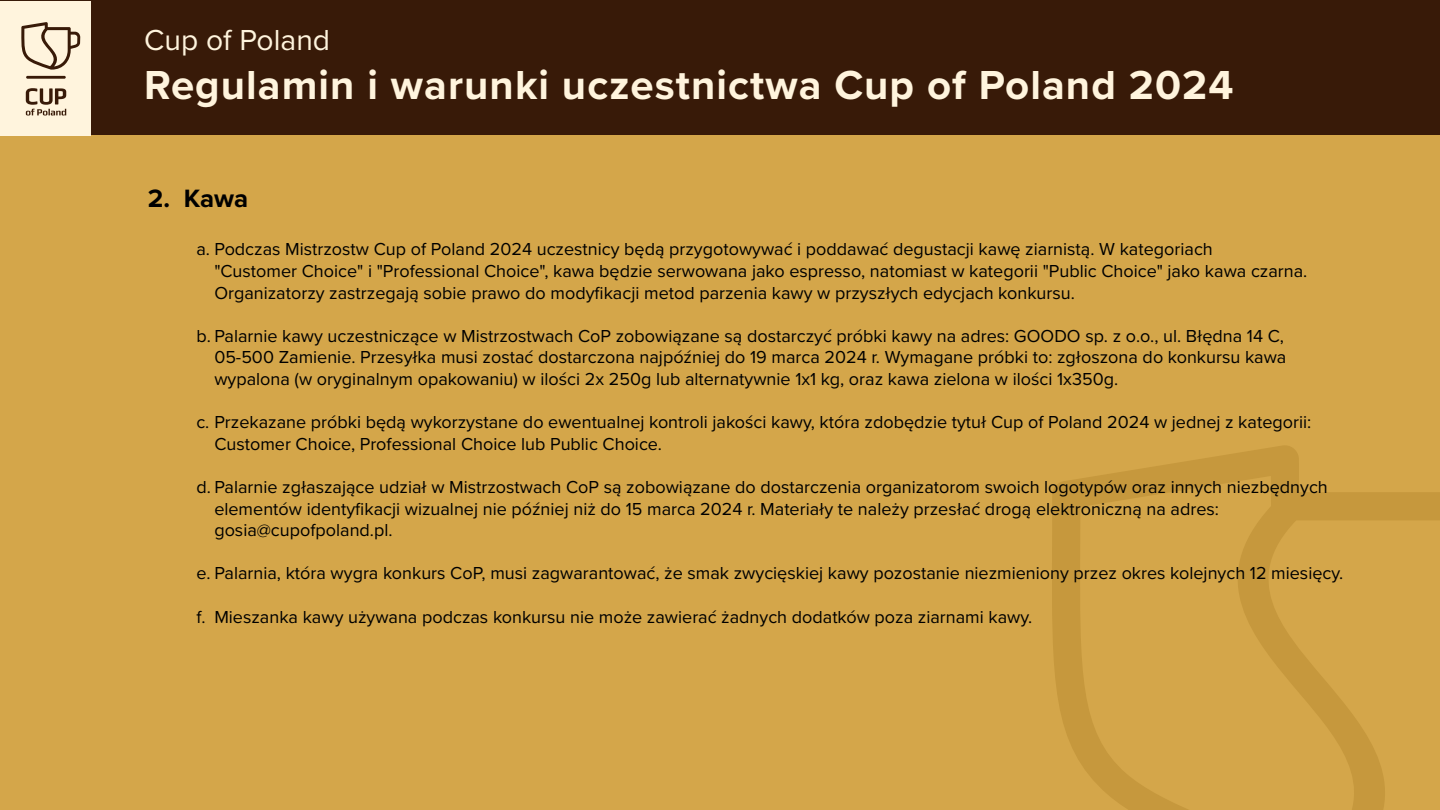
<style>
.page{position:relative;width:1440px;height:810px;background:#d4a64a}
.page>*{position:absolute;margin:0;border:0;box-sizing:border-box;transform-origin:0 0}
.t1{font:700 42px "Proxima Nova";letter-spacing:.025em;color:#fff4dd}
.t2{font:30px "Proxima Nova";color:#fff4dd}
.t3{font:700 26px "Proxima Nova";color:#000}
.t4{font:18px/21.6px "Proxima Nova";color:#000}
</style>
<div class="page">
<div style="left:0;top:0;width:1440px;height:135px;background:#381a08"></div>
<svg style="left:1052px;top:446px;width:388px;height:364px"></svg>
<div style="left:0;top:2px;width:90px;height:134px;background:#fff4dd"></div>
<svg style="left:21px;top:22px;width:59px;height:48px"></svg>
<hr style="left:26px;top:76px;width:40px;height:3px;background:#381a08">
<svg style="left:26px;top:88px;width:40px;height:27px"></svg>
<h2 class="t2" style="left:144px;top:17px;width:187px">Cup of Poland</h2>
<h1 class="t1" style="left:144px;top:54px;width:1091px">Regulamin i warunki uczestnictwa Cup of Poland 2024</h1>
<h3 class="t3" style="left:148px;top:179px;width:102px">2. Kawa</h3>
<p class="t4" style="left:214px;top:238px;width:1095px;text-indent:-18px">a. Podczas Mistrzostw Cup of Poland 2024 uczestnicy będą przygotowywać i poddawać degustacji kawę ziarnistą. W kategoriach<br>"Customer Choice" i "Professional Choice", kawa będzie serwowana jako espresso, natomiast w kategorii "Public Choice" jako kawa czarna.<br>Organizatorzy zastrzegają sobie prawo do modyfikacji metod parzenia kawy w przyszłych edycjach konkursu.</p>
<p class="t4" style="left:214px;top:324px;width:1074px;text-indent:-18px">b. Palarnie kawy uczestniczące w Mistrzostwach CoP zobowiązane są dostarczyć próbki kawy na adres: GOODO sp. z o.o., ul. Błędna 14 C,<br>05-500 Zamienie. Przesyłka musi zostać dostarczona najpóźniej do 19 marca 2024 r. Wymagane próbki to: zgłoszona do konkursu kawa wypalona (w oryginalnym opakowaniu) w ilości 2x 250g lub alternatywnie 1x1 kg, oraz kawa zielona w ilości 1x350g.</p>
<p class="t4" style="left:214px;top:411px;width:1098px;text-indent:-18px">c. Przekazane próbki będą wykorzystane do ewentualnej kontroli jakości kawy, która zdobędzie tytuł Cup of Poland 2024 w jednej z kategorii:<br>Customer Choice, Professional Choice lub Public Choice.</p>
<p class="t4" style="left:214px;top:475px;width:1115px;text-indent:-18px">d. Palarnie zgłaszające udział w Mistrzostwach CoP są zobowiązane do dostarczenia organizatorom swoich logotypów oraz innych niezbędnych elementów identyfikacji wizualnej nie później niż do 15 marca 2024 r. Materiały te należy przesłać drogą elektroniczną na adres: gosia@cupofpoland.pl.</p>
<p class="t4" style="left:196px;top:562px;width:1149px">e. Palarnia, która wygra konkurs CoP, musi zagwarantować, że smak zwycięskiej kawy pozostanie niezmieniony przez okres kolejnych 12 miesięcy.</p>
<p class="t4" style="left:196px;top:605px;width:838px">f. Mieszanka kawy używana podczas konkursu nie może zawierać żadnych dodatków poza ziarnami kawy.</p>
</div>
